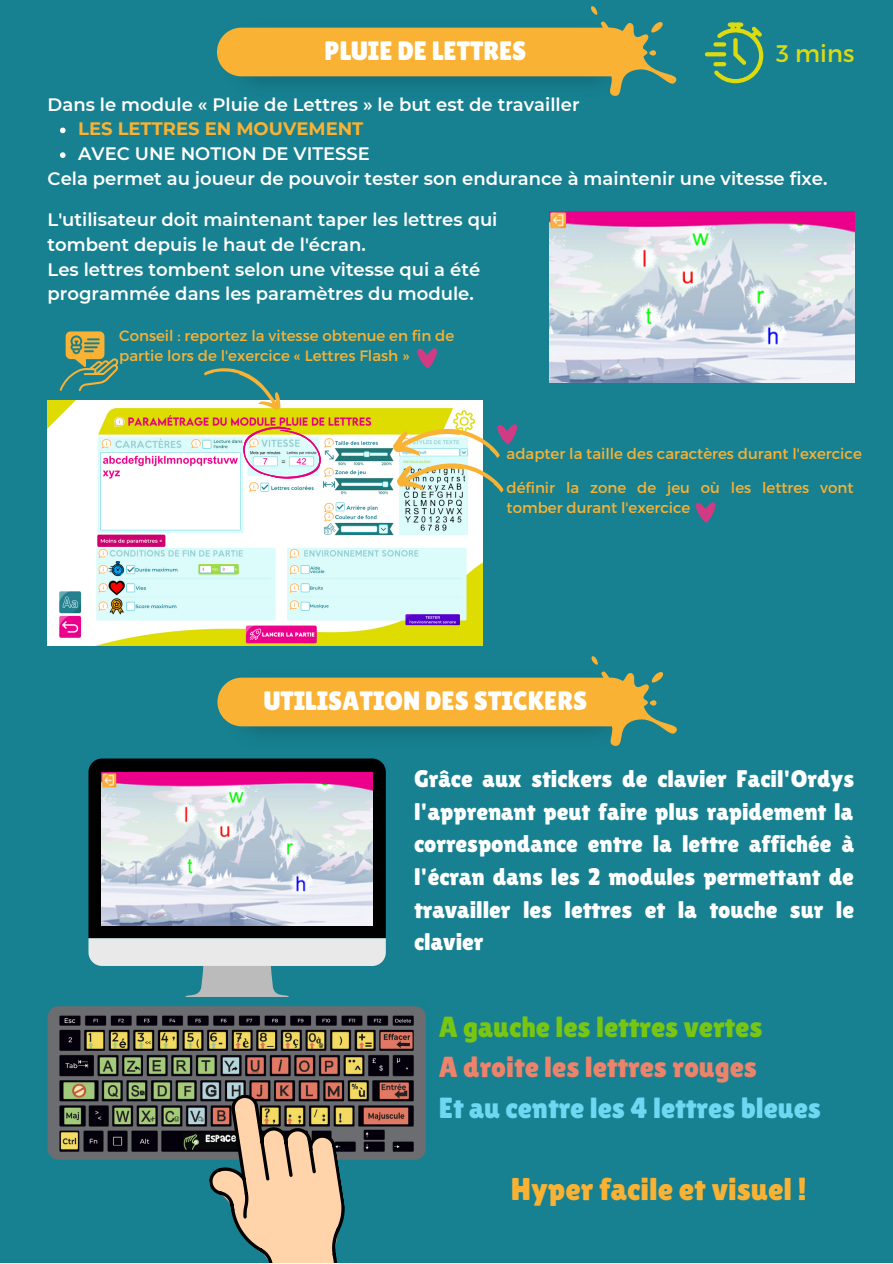
<style>
.page{position:relative;width:893px;height:1264px;background:#fff}
.page>*{position:absolute;margin:0;border:0;box-sizing:border-box;transform-origin:0 0}
.t1{font:31.5px "Lilita One";color:#f9b234}
.t2{font:29.1px "Lilita One";color:#6ed7f1}
.t3{font:29.1px "Lilita One";color:#78c612}
.t4{font:29.1px "Lilita One";color:#ed836b}
.t5{font:26.55px "Lilita One";color:#fff}
.t6{font:24px/32.5px "Lilita One";color:#fff;text-align:justify}
.t7{font:24px "Montserrat";color:#dddb0d}
.t8{font:600 18px "Montserrat";color:#fff}
.t9{font:700 18px "Montserrat";color:#f9b234}
.t10{font:15px/20.2px "Montserrat";color:#f9b234}
</style>
<div class="page">
<div style="left:0;top:0;width:892px;height:1262px;background:#178191"></div>
<svg style="left:60px;top:128px;width:6px;height:5px"></svg>
<svg style="left:60px;top:152px;width:6px;height:6px"></svg>
<img style="left:550px;top:211px;width:304px;height:171px">
<img style="left:48px;top:400px;width:435px;height:245px">
<svg style="left:203px;top:368px;width:124px;height:120px"></svg>
<svg style="left:60px;top:331px;width:58px;height:60px"></svg>
<svg style="left:392px;top:421px;width:125px;height:71px"></svg>
<svg style="left:695px;top:502px;width:21px;height:20px"></svg>
<svg style="left:217px;top:6px;width:460px;height:90px"></svg>
<svg style="left:217px;top:641px;width:460px;height:105px"></svg>
<svg style="left:714px;top:23px;width:49px;height:60px"></svg>
<svg style="left:705px;top:52px;width:21px;height:4px"></svg>
<div style="left:713px;top:42px;width:13px;height:5px;background:#dddb0d;border-radius:2px"></div>
<svg style="left:713px;top:62px;width:13px;height:4px"></svg>
<div style="left:48px;top:1006px;width:378px;height:153px;background:#6c6d70;border-radius:11px"></div>
<img style="left:59px;top:1015px;width:354px;height:137px">
<svg style="left:88px;top:758px;width:298px;height:180px;background:#040708"></svg>
<svg style="left:88px;top:938px;width:298px;height:59px"></svg>
<img style="left:101px;top:772px;width:272px;height:153px">
<svg style="left:197px;top:1081px;width:157px;height:181px"></svg>
<svg style="left:417px;top:348px;width:20px;height:20px"></svg>
<p class="t5" style="left:324px;top:35px;width:203px">PLUIE DE LETTRES</p>
<p class="t8" style="left:48px;top:93px;width:533px">Dans le module « Pluie de Lettres » le but est de travailler</p>
<p class="t9" style="left:78px;top:118px;width:287px">LES LETTRES EN MOUVEMENT</p>
<p class="t8" style="left:78px;top:143px;width:293px">AVEC UNE NOTION DE VITESSE</p>
<p class="t7" style="left:776px;top:37px;width:80px">3 mins</p>
<p class="t8" style="left:48px;top:167px;width:781px">Cela permet au joueur de pouvoir tester son endurance à maintenir une vitesse fixe.</p>
<p class="t8" style="left:48px;top:209px;width:451px">L'utilisateur doit maintenant taper les lettres qui</p>
<p class="t8" style="left:48px;top:233px;width:320px">tombent depuis le haut de l'écran.</p>
<p class="t8" style="left:48px;top:258px;width:434px">Les lettres tombent selon une vitesse qui a été</p>
<p class="t8" style="left:48px;top:283px;width:428px">programmée dans les paramètres du module.</p>
<p class="t10" style="left:119px;top:325px;width:336px">Conseil : reportez la vitesse obtenue en fin de partie lors de l'exercice « Lettres Flash »</p>
<p class="t10" style="left:506px;top:442px;width:357px">adapter la taille des caractères durant l'exercice</p>
<p class="t10" style="left:506px;top:477px;width:348px">définir la zone de jeu où les lettres vont tomber durant l'exercice</p>
<p class="t5" style="left:264px;top:685px;width:325px">UTILISATION DES STICKERS</p>
<p class="t6" style="left:414px;top:762px;width:441px">Grâce aux stickers de clavier Facil'Ordys l'apprenant peut faire plus rapidement la correspondance entre la lettre affichée à l'écran dans les 2 modules permettant de travailler les lettres et la touche sur le clavier</p>
<p class="t3" style="left:438px;top:1009px;width:325px">A gauche les lettres vertes</p>
<p class="t4" style="left:438px;top:1050px;width:320px">A droite les lettres rouges</p>
<p class="t2" style="left:438px;top:1090px;width:384px">Et au centre les 4 lettres bleues</p>
<p class="t1" style="left:510px;top:1170px;width:297px">Hyper facile et visuel !</p>
</div>
